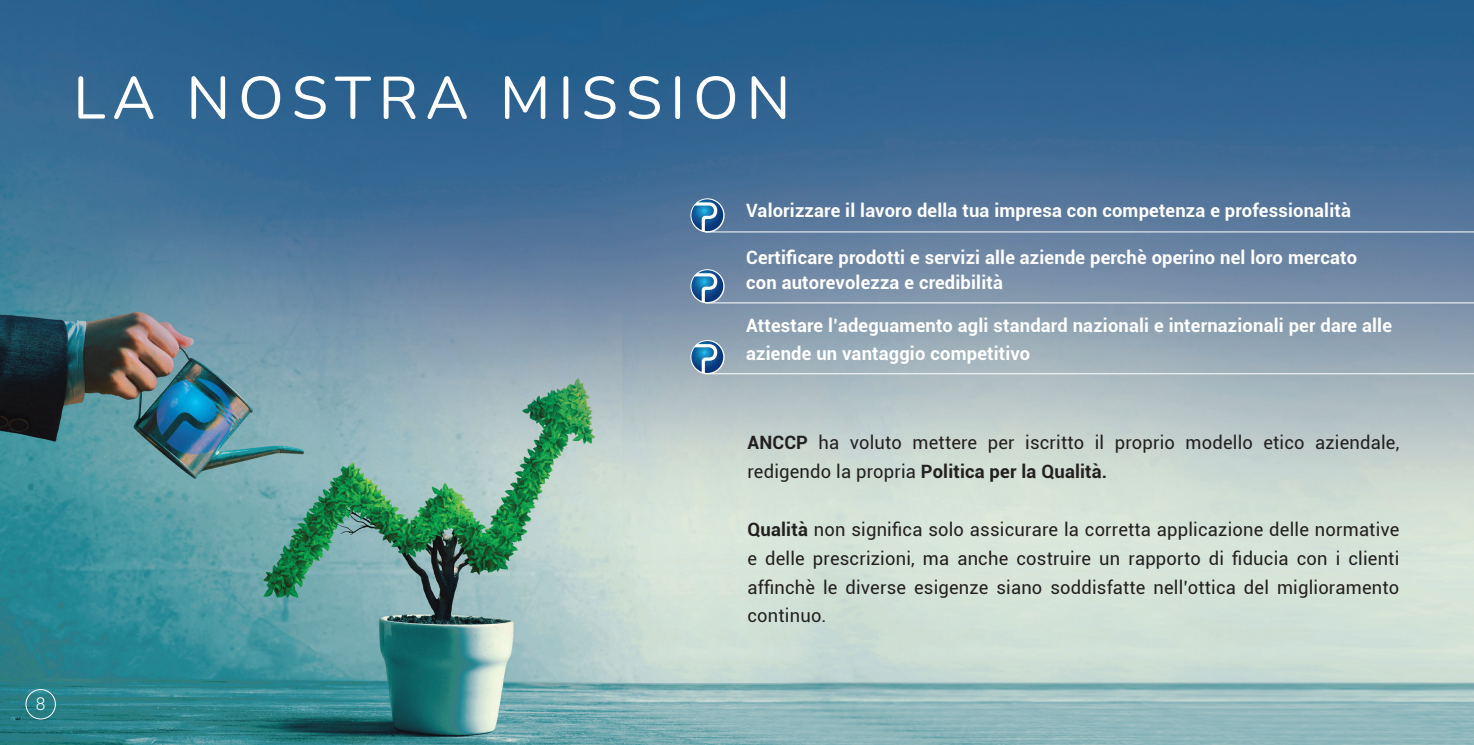
<style>
.page{position:relative;width:1474px;height:745px;background:#fff}
.page>*{position:absolute;margin:0;border:0;box-sizing:border-box;transform-origin:0 0}
.t1{font:59.5px "Nunito";letter-spacing:.13em;color:#fff}
.t2{font:18.38px/28.9px "Roboto";letter-spacing:.01em;color:#231f20}
.t3{font:700 18.38px/28px "Roboto";letter-spacing:.01em;color:#fff}
.t4{font:300 17.5px "Roboto";color:#fff}
.s1{font-weight:700}
</style>
<div class="page">
<img style="left:0;top:0;width:1473px;height:744px">
<svg style="left:690px;top:198px;width:34px;height:34px"></svg>
<svg style="left:691px;top:199px;width:32px;height:32px"></svg>
<hr style="left:705px;top:231px;width:768px;height:1px;background:#fff">
<hr style="left:705px;top:302px;width:768px;height:1px;background:#fff">
<hr style="left:706px;top:373px;width:767px;height:1px;background:#fff">
<div style="left:26px;top:688px;width:30px;height:31px;border:1px solid #fff;border-radius:50%"></div>
<svg style="left:690px;top:269px;width:34px;height:34px"></svg>
<svg style="left:691px;top:270px;width:32px;height:32px"></svg>
<svg style="left:690px;top:340px;width:34px;height:34px"></svg>
<svg style="left:691px;top:341px;width:32px;height:31px"></svg>
<p class="t4" style="left:36px;top:691px;width:11px">8</p>
<p class="t1" style="left:73px;top:56px;width:718px">LA NOSTRA MISSION</p>
<p class="t3" style="left:746px;top:195px;width:606px">Valorizzare il lavoro della tua impresa con competenza e professionalità</p>
<p class="t3" style="left:746px;top:243px;width:612px">Certificare prodotti e servizi alle aziende perchè operino nel loro mercato</p>
<p class="t3" style="left:746px;top:267px;width:258px">con autorevolezza e credibilità</p>
<p class="t3" style="left:746px;top:311px;width:647px">Attestare l’adeguamento agli standard nazionali e internazionali per dare alle aziende un vantaggio competitivo</p>
<p class="t2" style="left:747px;top:427px;width:653px"><span class="s1">ANCCP</span> ha voluto mettere per iscritto il proprio modello etico aziendale, redigendo la propria <span class="s1">Politica per la Qualità.</span></p>
<p class="t2" style="left:747px;top:513px;width:653px;text-align:justify"><span class="s1">Qualità</span> non significa solo assicurare la corretta applicazione delle normative e delle prescrizioni, ma anche costruire un rapporto di fiducia con i clienti affinchè le diverse esigenze siano soddisfatte nell’ottica del miglioramento continuo.</p>
</div>
